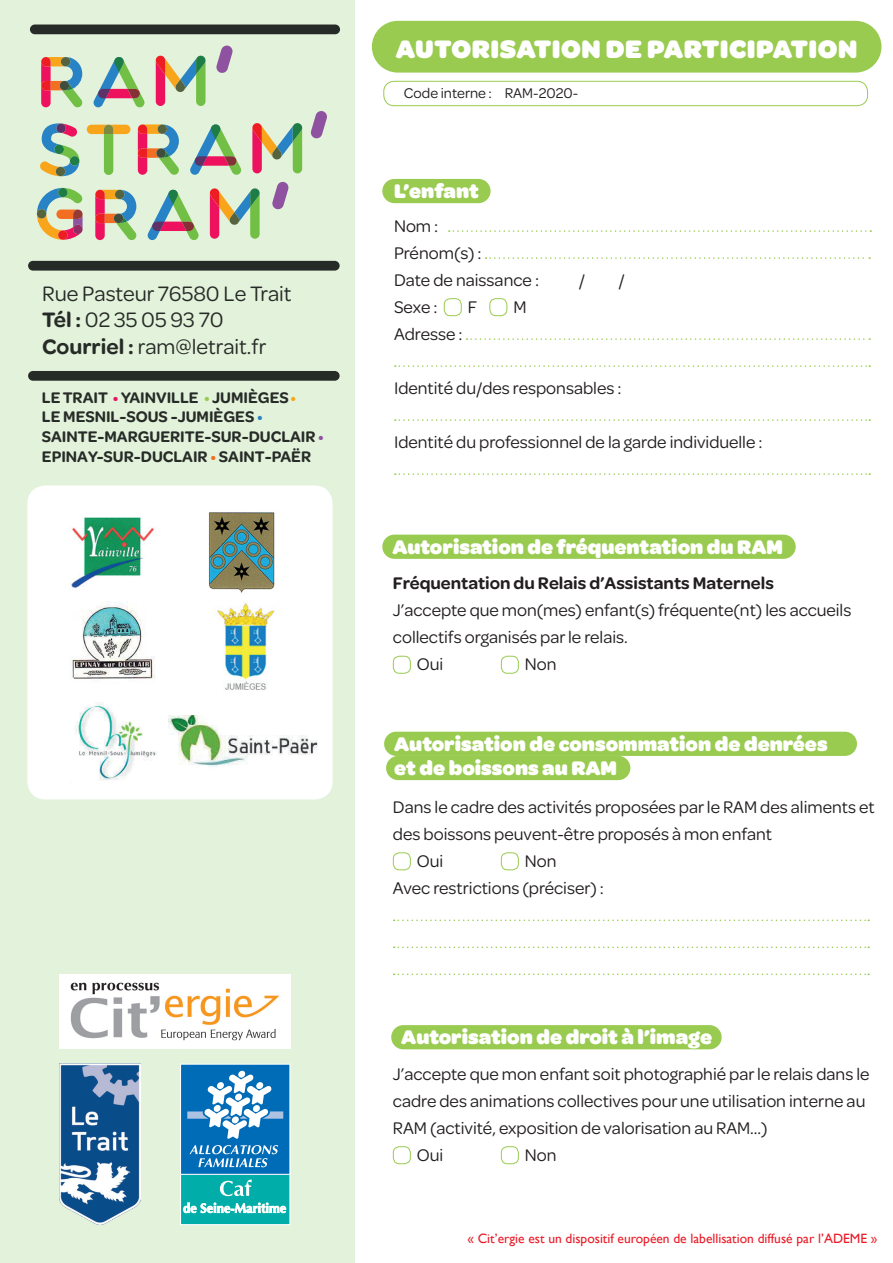
<style>
.page{position:relative;width:893px;height:1263px;background:#fff}
.page>*{position:absolute;margin:0;border:0;box-sizing:border-box;transform-origin:0 0}
.t1{font:900 27px "Omnes";letter-spacing:.02em;color:#fff}
.t2{font:22.35px/26.8px "Omnes";color:#272b28}
.t3{font:900 21px/24px "Omnes";color:#fff}
.t4{font:18px/27px "Omnes";color:#231f20}
.t5{font:600 18px "Omnes";color:#231f20}
.t6{font:600 16.35px/19.6px "Omnes";color:#272b28}
.t7{font:15px "Omnes";color:#231f20}
.t8{font:13.5px "Gill Sans";color:#ea1c28}
.s1{font-weight:600}
.s2{color:#ed115e}
.s3{color:#99cb50}
.s4{color:#f9a51b}
.s5{color:#2783c5}
.s6{color:#8e52a1}
.s7{color:#f36e21}
</style>
<div class="page">
<div style="left:0;top:0;width:355px;height:1263px;background:#e3f2da"></div>
<div style="left:27px;top:485px;width:306px;height:314px;background:#fff;border-radius:18px"></div>
<div style="left:372px;top:21px;width:509px;height:52px;background:#99cb50;border-radius:26px"></div>
<div style="left:393px;top:656px;width:18px;height:18px;border:1px solid #99cb50;border-radius:6px"></div>
<div style="left:501px;top:656px;width:18px;height:18px;border:1px solid #99cb50;border-radius:6px"></div>
<div style="left:382px;top:179px;width:109px;height:24px;background:#99cb50;border-radius:12px"></div>
<svg style="left:449px;top:230px;width:422px;height:2px"></svg>
<svg style="left:485px;top:257px;width:385px;height:2px"></svg>
<div style="left:444px;top:298px;width:18px;height:18px;border:1px solid #99cb50;border-radius:6px"></div>
<div style="left:489px;top:298px;width:18px;height:18px;border:1px solid #99cb50;border-radius:6px"></div>
<svg style="left:467px;top:338px;width:403px;height:2px"></svg>
<svg style="left:395px;top:365px;width:475px;height:2px"></svg>
<svg style="left:395px;top:419px;width:475px;height:2px"></svg>
<svg style="left:395px;top:473px;width:475px;height:2px"></svg>
<div style="left:382px;top:535px;width:414px;height:24px;background:#99cb50;border-radius:12px"></div>
<div style="left:383px;top:81px;width:485px;height:25px;border:1px solid #99cb50;border-radius:11px"></div>
<img style="left:60px;top:1064px;width:80px;height:161px">
<div style="left:181px;top:1121px;width:109px;height:103px;background:#00ada8"></div>
<div style="left:180px;top:1121px;width:110px;height:104px;border:1px solid #fff"></div>
<div style="left:181px;top:1064px;width:109px;height:110px;background:#006bb6"></div>
<div style="left:180px;top:1064px;width:110px;height:111px;border:1px solid #fff"></div>
<div style="left:238px;top:1071px;width:7px;height:7px;background:#fff;border-radius:50%"></div>
<svg style="left:187px;top:1074px;width:96px;height:65px"></svg>
<svg style="left:190px;top:1145px;width:88px;height:22px"></svg>
<svg style="left:183px;top:1179px;width:103px;height:34px"></svg>
<img style="left:71px;top:517px;width:83px;height:71px">
<img style="left:208px;top:512px;width:67px;height:81px">
<img style="left:72px;top:602px;width:83px;height:79px">
<img style="left:217px;top:603px;width:58px;height:87px">
<img style="left:75px;top:702px;width:82px;height:79px">
<img style="left:168px;top:715px;width:150px;height:52px">
<img style="left:60px;top:974px;width:230px;height:75px">
<svg style="left:41px;top:57px;width:42px;height:50px"></svg>
<svg style="left:93px;top:57px;width:52px;height:50px"></svg>
<svg style="left:156px;top:56px;width:49px;height:50px"></svg>
<svg style="left:40px;top:123px;width:39px;height:53px"></svg>
<svg style="left:87px;top:125px;width:43px;height:50px"></svg>
<svg style="left:138px;top:124px;width:41px;height:51px"></svg>
<svg style="left:190px;top:124px;width:52px;height:51px"></svg>
<svg style="left:252px;top:123px;width:50px;height:50px"></svg>
<svg style="left:37px;top:188px;width:46px;height:52px"></svg>
<svg style="left:95px;top:190px;width:42px;height:50px"></svg>
<svg style="left:147px;top:189px;width:52px;height:51px"></svg>
<svg style="left:210px;top:188px;width:50px;height:51px"></svg>
<svg style="left:216px;top:46px;width:17px;height:27px"></svg>
<svg style="left:310px;top:111px;width:17px;height:27px"></svg>
<svg style="left:272px;top:182px;width:17px;height:27px"></svg>
<div style="left:28px;top:261px;width:312px;height:10px;background:#272b28;border-radius:5px"></div>
<div style="left:28px;top:371px;width:312px;height:10px;background:#272b28;border-radius:5px"></div>
<div style="left:30px;top:25px;width:310px;height:9px;background:#272b28;border-radius:5px"></div>
<div style="left:393px;top:852px;width:18px;height:18px;border:1px solid #99cb50;border-radius:6px"></div>
<div style="left:501px;top:852px;width:18px;height:18px;border:1px solid #99cb50;border-radius:6px"></div>
<svg style="left:394px;top:919px;width:475px;height:2px"></svg>
<svg style="left:394px;top:946px;width:475px;height:2px"></svg>
<svg style="left:394px;top:973px;width:475px;height:2px"></svg>
<div style="left:384px;top:732px;width:473px;height:24px;background:#99cb50;border-radius:12px"></div>
<div style="left:386px;top:756px;width:244px;height:24px;background:#99cb50;border-radius:12px"></div>
<div style="left:393px;top:1146px;width:18px;height:18px;border:1px solid #99cb50;border-radius:6px"></div>
<div style="left:501px;top:1146px;width:18px;height:18px;border:1px solid #99cb50;border-radius:6px"></div>
<div style="left:391px;top:1025px;width:331px;height:24px;background:#99cb50;border-radius:12px"></div>
<p class="t2" style="left:42px;top:278px;width:251px">Rue Pasteur 76580 Le Trait<br><span class="s1">Tél :</span> 02 35 05 93 70<br><span class="s1">Courriel :</span> ram@letrait.fr</p>
<p class="t6" style="left:42px;top:386px;width:283px">LE TRAIT <span class="s2">•</span> YAINVILLE <span class="s3">•</span> JUMIÈGES<span class="s4">•<br></span>LE MESNIL-SOUS -JUMIÈGES <span class="s5">•<br></span>SAINTE-MARGUERITE-SUR-DUCLAIR <span class="s6">•<br></span>EPINAY-SUR-DUCLAIR <span class="s7">•</span> SAINT-PAËR</p>
<h1 class="t1" style="left:396px;top:29px;width:463px">AUTORISATION DE PARTICIPATION</h1>
<p class="t7" style="left:404px;top:83px;width:176px">Code interne : RAM-2020-</p>
<p class="t3" style="left:394px;top:178px;width:86px">L’enfant</p>
<p class="t4" style="left:394px;top:211px;width:147px">Nom :<br>Prénom(s) :<br>Date de naissance :</p>
<p class="t4" style="left:394px;top:292px;width:45px">Sexe :</p>
<p class="t4" style="left:468px;top:292px;width:11px">F</p>
<p class="t4" style="left:513px;top:292px;width:15px">M</p>
<p class="t4" style="left:394px;top:319px;width:70px">Adresse :</p>
<p class="t4" style="left:579px;top:265px;width:7px">/</p>
<p class="t4" style="left:619px;top:265px;width:7px">/</p>
<p class="t4" style="left:394px;top:373px;width:229px">Identité du/des responsables :</p>
<p class="t4" style="left:394px;top:427px;width:370px">Identité du professionnel de la garde individuelle :</p>
<p class="t3" style="left:392px;top:533px;width:392px">Autorisation de fréquentation du RAM</p>
<p class="t5" style="left:393px;top:571px;width:383px">Fréquentation du Relais d’Assistants Maternels</p>
<p class="t4" style="left:393px;top:596px;width:460px">J’accepte que mon(mes) enfant(s) fréquente(nt) les accueils</p>
<p class="t4" style="left:393px;top:623px;width:236px">collectifs organisés par le relais.</p>
<p class="t4" style="left:417px;top:650px;width:28px">Oui</p>
<p class="t4" style="left:525px;top:650px;width:33px">Non</p>
<p class="t3" style="left:394px;top:730px;width:435px">Autorisation de consommation de denrées et de boissons au RAM</p>
<p class="t4" style="left:393px;top:792px;width:483px">Dans le cadre des activités proposées par le RAM des aliments et</p>
<p class="t4" style="left:393px;top:819px;width:381px">des boissons peuvent-être proposés à mon enfant</p>
<p class="t4" style="left:417px;top:846px;width:28px">Oui</p>
<p class="t4" style="left:393px;top:846px;width:212px;text-indent:132px">Non<br>Avec restrictions (préciser) :</p>
<p class="t3" style="left:401px;top:1024px;width:312px">Autorisation de droit à l’image</p>
<p class="t4" style="left:393px;top:1059px;width:478px">J’accepte que mon enfant soit photographié par le relais dans le</p>
<p class="t4" style="left:393px;top:1086px;width:474px">cadre des animations collectives pour une utilisation interne au</p>
<p class="t4" style="left:393px;top:1113px;width:376px">RAM (activité, exposition de valorisation au RAM...)</p>
<p class="t4" style="left:417px;top:1140px;width:28px">Oui</p>
<p class="t4" style="left:525px;top:1140px;width:33px">Non</p>
<p class="t8" style="left:467px;top:1231px;width:412px">« Cit’ergie est un dispositif européen de labellisation diffusé par l’ADEME »</p>
</div>
